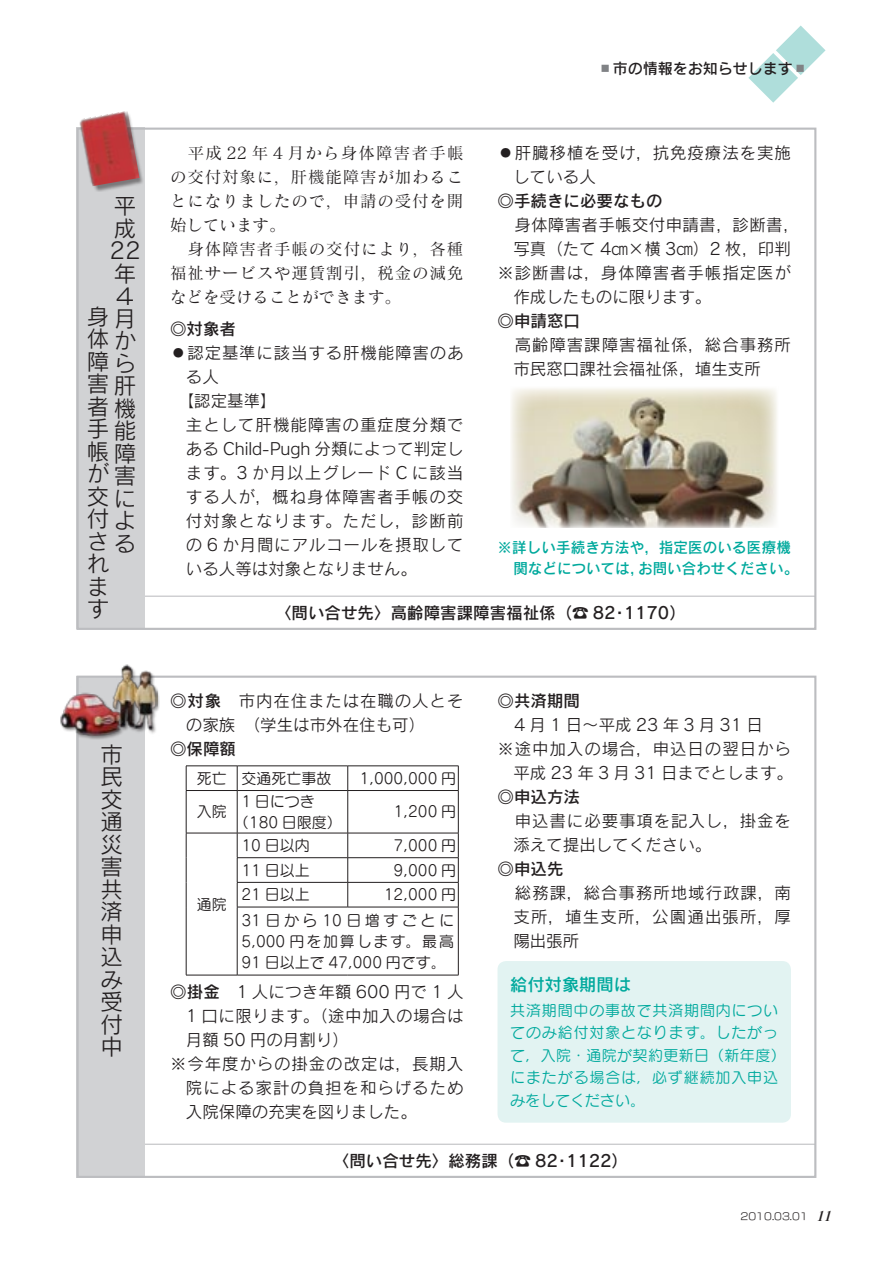
<style>
.page{position:relative;width:893px;height:1263px;background:#fff}
.page>*{position:absolute;margin:0;border:0;box-sizing:border-box;transform-origin:0 0}
.t1{font:22.5px/22.5px "Rodin Pro M";color:#231f20}
.t2{font:17.25px "Rodin Pro DB";color:#00a99d}
.t3{font:16.5px/24px "Rodin Pro M";letter-spacing:.05em;color:#231f20}
.t4{font:16.5px/24px "Matisse Pro M";letter-spacing:.05em;color:#231f20}
.t5{font:16.5px "Rodin Pro DB";color:#231f20}
.t6{font:16.5px "Rodin Pro M";color:#231f20}
.t7{font:16.5px "Rodin Pro M";letter-spacing:.005em;color:#231f20}
.t8{font:16.5px "Rodin Pro M";letter-spacing:.01em;color:#231f20}
.t9{font:16.5px "Rodin Pro M";letter-spacing:.03em;color:#231f20}
.t10{font:16.5px "Rodin Pro M";letter-spacing:.02em;color:#231f20}
.t11{font:16.5px "Rodin Pro M";letter-spacing:.25em;color:#231f20}
.t12{font:15px/21.1px "Seurat Pro M";color:#231f20}
.t13{font:15px/22.5px "Seurat Pro M";letter-spacing:.055em;color:#00a99d}
.t14{font:15px/21px "Rodin Pro DB";letter-spacing:.005em;color:#00a99d}
.t15{font:15px/25.3px "Seurat Pro M";letter-spacing:.235em;color:#231f20;text-align:right}
.t16{font:15px "Rodin Cattleya Pro DB";color:#231f20}
.t17{font:9.75px "New Rodin Pro M";color:#231f20}
.s1{color:#808285}
.s2{font-family:"Rodin Pro DB"}
.s3{font-family:"Matisse Eleganto Pro B";font-style:italic;font-size:13.5px}
</style>
<div class="page">
<svg style="left:748px;top:26px;width:77px;height:77px"></svg>
<div style="left:77px;top:596px;width:739px;height:33px;border:1px solid #bcbdc0"></div>
<div style="left:77px;top:1144px;width:739px;height:33px;border:1px solid #bcbdc0"></div>
<div style="left:77px;top:128px;width:68px;height:501px;background:#d1d2d4"></div>
<div style="left:77px;top:676px;width:68px;height:501px;background:#d1d2d4"></div>
<div style="left:60px;top:664px;width:100px;height:75px;background:#231f20;opacity:.5"></div>
<img style="left:60px;top:664px;width:97px;height:72px">
<img style="left:511px;top:388px;width:266px;height:140px">
<svg style="left:186px;top:767px;width:1px;height:23px"></svg>
<svg style="left:237px;top:767px;width:1px;height:23px"></svg>
<svg style="left:347px;top:767px;width:1px;height:23px"></svg>
<svg style="left:458px;top:767px;width:1px;height:23px"></svg>
<hr style="left:186px;top:790px;width:51px;height:1px;background:#231f20">
<hr style="left:186px;top:791px;width:1px;height:42px;background:#231f20">
<hr style="left:237px;top:790px;width:111px;height:1px;background:#231f20">
<hr style="left:237px;top:791px;width:1px;height:42px;background:#231f20">
<hr style="left:348px;top:790px;width:111px;height:1px;background:#231f20">
<hr style="left:347px;top:791px;width:1px;height:42px;background:#231f20">
<hr style="left:458px;top:791px;width:1px;height:42px;background:#231f20">
<hr style="left:186px;top:833px;width:51px;height:1px;background:#231f20">
<hr style="left:237px;top:833px;width:111px;height:1px;background:#231f20">
<hr style="left:348px;top:833px;width:111px;height:1px;background:#231f20">
<hr style="left:237px;top:857px;width:111px;height:1px;background:#231f20">
<hr style="left:348px;top:857px;width:111px;height:1px;background:#231f20">
<svg style="left:186px;top:833px;width:1px;height:74px"></svg>
<hr style="left:237px;top:882px;width:111px;height:1px;background:#231f20">
<svg style="left:237px;top:833px;width:1px;height:74px"></svg>
<hr style="left:348px;top:882px;width:111px;height:1px;background:#231f20">
<svg style="left:347px;top:833px;width:1px;height:74px"></svg>
<svg style="left:458px;top:833px;width:1px;height:74px"></svg>
<hr style="left:186px;top:907px;width:1px;height:68px;background:#231f20">
<hr style="left:237px;top:907px;width:111px;height:1px;background:#231f20">
<hr style="left:237px;top:907px;width:1px;height:68px;background:#231f20">
<hr style="left:348px;top:907px;width:111px;height:1px;background:#231f20">
<hr style="left:458px;top:907px;width:1px;height:68px;background:#231f20">
<hr style="left:186px;top:975px;width:51px;height:1px;background:#231f20">
<hr style="left:237px;top:975px;width:111px;height:1px;background:#231f20">
<hr style="left:348px;top:975px;width:111px;height:1px;background:#231f20">
<hr style="left:186px;top:766px;width:51px;height:1px;background:#231f20">
<hr style="left:237px;top:766px;width:111px;height:1px;background:#231f20">
<hr style="left:348px;top:766px;width:111px;height:1px;background:#231f20">
<div style="left:497px;top:961px;width:294px;height:162px;background:#e2f3f2;border-radius:9px"></div>
<div style="left:81px;top:112px;width:63px;height:79px;background:#231f20;opacity:.5"></div>
<img style="left:77px;top:111px;width:62px;height:76px">
<h1 class="t1" style="left:110px;top:194px;width:33px">平成<br>22年<br>４月から肝機能障害による</h1>
<h1 class="t1" style="left:87px;top:304px;width:24px">身体障害者手帳が交付されます</h1>
<h1 class="t1" style="left:100px;top:742px;width:23px;text-align:justify">市民交通災害共済申込み受付中</h1>
<p class="t16" style="left:598px;top:58px;width:211px"><span class="s1">▪</span>市の情報をお知らせします<span class="s1">▪</span></p>
<p class="t3" style="left:513px;top:140px;width:279px;text-indent:-16px">◦肝臓移植を受け，抗免疫療法を実施している人</p>
<p class="t5" style="left:497px;top:190px;width:166px">◎手続きに必要なもの</p>
<p class="t10" style="left:514px;top:214px;width:286px">身体障害者手帳交付申請書，診断書，</p>
<p class="t3" style="left:513px;top:236px;width:279px">写真（たて 4㎝×横 3㎝）2 枚，印判</p>
<p class="t3" style="left:497px;top:260px;width:295px">※診断書は，身体障害者手帳指定医が</p>
<p class="t6" style="left:513px;top:286px;width:199px">作成したものに限ります。</p>
<p class="t5" style="left:497px;top:310px;width:100px">◎申請窓口　</p>
<p class="t3" style="left:513px;top:332px;width:279px">高齢障害課障害福祉係，総合事務所市民窓口課社会福祉係，埴生支所</p>
<p class="t4" style="left:170px;top:140px;width:295px">　平成 22 年 4 月から身体障害者手帳の交付対象に，肝機能障害が加わることになりましたので，申請の受付を開始しています。<br>　身体障害者手帳の交付により，各種福祉サービスや運賃割引，税金の減免などを受けることができます。</p>
<p class="t5" style="left:170px;top:317px;width:67px">◎対象者</p>
<p class="t3" style="left:170px;top:340px;width:295px">◦認定基準に該当する肝機能障害のあ</p>
<p class="t3" style="left:186px;top:364px;width:34px">る人</p>
<p class="t3" style="left:178px;top:388px;width:100px">【認定基準】</p>
<p class="t3" style="left:186px;top:412px;width:279px">主として肝機能障害の重症度分類で</p>
<p class="t7" style="left:186px;top:438px;width:279px">ある Child-Pugh 分類によって判定し</p>
<p class="t3" style="left:186px;top:460px;width:279px">ます。3 か月以上グレード C に該当</p>
<p class="t3" style="left:186px;top:484px;width:279px">する人が，概ね身体障害者手帳の交</p>
<p class="t3" style="left:186px;top:508px;width:279px">付対象となります。ただし，診断前</p>
<p class="t3" style="left:186px;top:532px;width:279px">の 6 か月間にアルコールを摂取して</p>
<p class="t6" style="left:186px;top:558px;width:232px">いる人等は対象となりません。</p>
<p class="t14" style="left:513px;top:536px;width:286px;text-indent:-16px">※詳しい手続き方法や，指定医のいる医療機関などについては，お問い合わせください。</p>
<p class="t5" style="left:275px;top:602px;width:412px">〈問い合せ先〉高齢障害課障害福祉係（☎ 82・1170）</p>
<p class="t3" style="left:186px;top:688px;width:279px;text-indent:-16px"><span class="s2">◎対象　</span>市内在住または在職の人とその家族　（学生は市外在住も可）</p>
<p class="t5" style="left:170px;top:738px;width:67px">◎保障額</p>
<p class="t12" style="left:197px;top:767px;width:136px">死亡 交通死亡事故</p>
<p class="t12" style="left:359px;top:767px;width:98px">1,000,000 円</p>
<p class="t12" style="left:197px;top:801px;width:31px">入院</p>
<p class="t12" style="left:234px;top:790px;width:109px;text-indent:8px">1 日につき（180 日限度）</p>
<p class="t12" style="left:394px;top:801px;width:64px">1,200 円</p>
<p class="t12" style="left:241px;top:834px;width:70px">10 日以内</p>
<p class="t12" style="left:394px;top:834px;width:64px">7,000 円</p>
<p class="t12" style="left:241px;top:859px;width:70px">11 日以上</p>
<p class="t12" style="left:394px;top:859px;width:64px">9,000 円</p>
<p class="t12" style="left:241px;top:883px;width:70px">21 日以上</p>
<p class="t15" style="left:241px;top:881px;width:216px">12,000 円<br>31日から10日増すごとに</p>
<p class="t12" style="left:241px;top:930px;width:214px">5,000 円を加算します。最高<br>91 日以上で 47,000 円です。</p>
<p class="t8" style="left:170px;top:981px;width:295px"><span class="s2">◎掛金　</span>1 人につき年額 600 円で 1 人</p>
<p class="t9" style="left:186px;top:1005px;width:279px">1 口に限ります。（途中加入の場合は</p>
<p class="t6" style="left:186px;top:1029px;width:165px">月額 50 円の月割り）</p>
<p class="t3" style="left:170px;top:1051px;width:295px">※今年度からの掛金の改定は，長期入</p>
<p class="t3" style="left:186px;top:1075px;width:279px">院による家計の負担を和らげるため</p>
<p class="t6" style="left:186px;top:1101px;width:232px">入院保障の充実を図りました。</p>
<p class="t12" style="left:197px;top:893px;width:31px">通院</p>
<p class="t5" style="left:497px;top:690px;width:100px">◎共済期間　</p>
<p class="t11" style="left:514px;top:714px;width:250px">4月1日〜平成23年3月31日</p>
<p class="t3" style="left:497px;top:736px;width:295px">※途中加入の場合，申込日の翌日から</p>
<p class="t6" style="left:513px;top:762px;width:281px">平成 23 年 3 月 31 日までとします。</p>
<p class="t5" style="left:497px;top:786px;width:84px">◎申込方法</p>
<p class="t3" style="left:513px;top:808px;width:279px;text-indent:-16px">　申込書に必要事項を記入し，掛金を添えて提出してください。</p>
<p class="t5" style="left:497px;top:858px;width:67px">◎申込先</p>
<p class="t3" style="left:513px;top:880px;width:279px;text-align:justify">総務課，総合事務所地域行政課，南支所，埴生支所，公園通出張所，厚陽出張所</p>
<p class="t2" style="left:510px;top:973px;width:122px">給付対象期間は</p>
<p class="t13" style="left:510px;top:998px;width:277px">共済期間中の事故で共済期間内についてのみ給付対象となります。したがって，入院・通院が契約更新日（新年度）にまたがる場合は，必ず継続加入申込みをしてください。</p>
<p class="t5" style="left:333px;top:1149px;width:297px">〈問い合せ先〉総務課（☎ 82・1122）</p>
<p class="t17" style="left:740px;top:1208px;width:97px">2010.03.01 <span class="s3">11</span></p>
</div>
